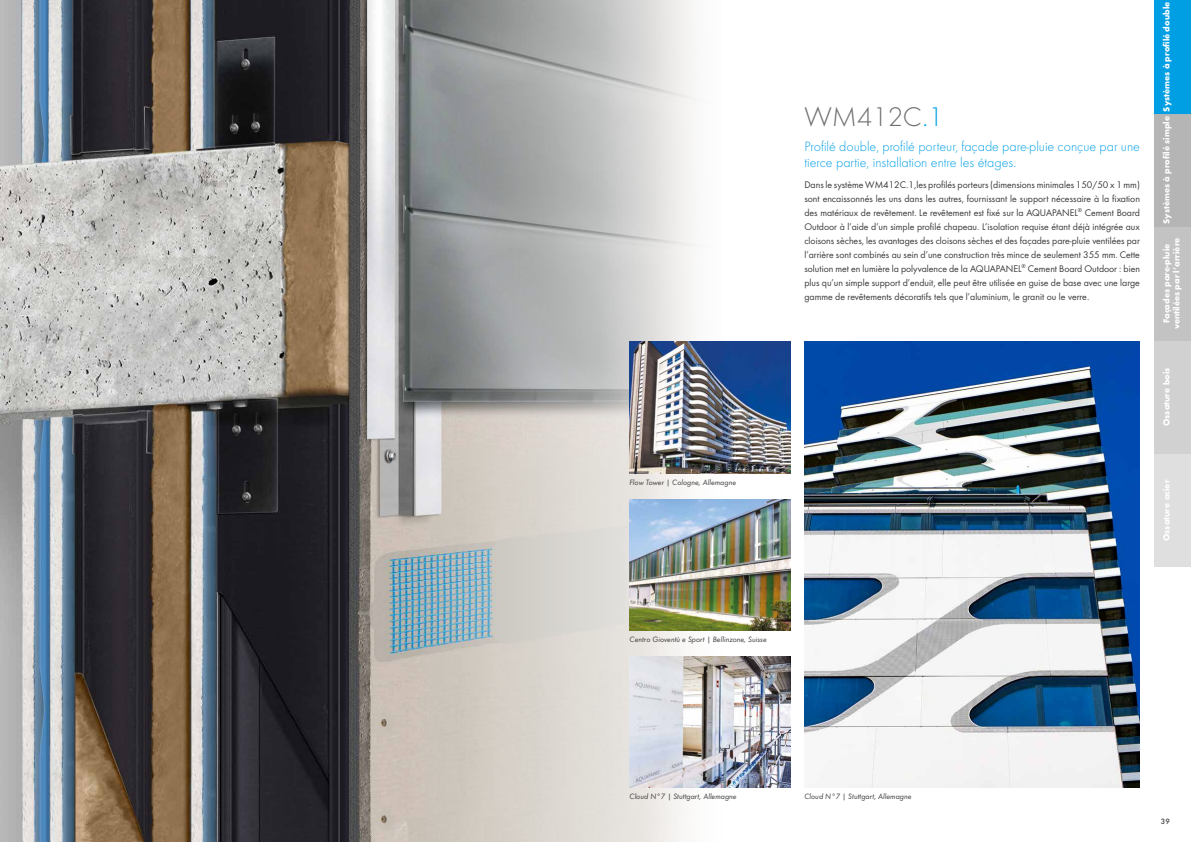
<style>
.page{position:relative;width:1191px;height:842px;background:#fff}
.page>*{position:absolute;margin:0;border:0;box-sizing:border-box;transform-origin:0 0}
.Heading{font:300 28px "Futura";color:#706f6f}
.Intro{font:300 14px/16px "Futura";color:#009fe3}
.Running_Text{font:10px/14px "Futura Boo";color:#3c3c3b;text-align:justify}
.Table_-_Headline{font:700 9px/10px "Futura";color:#fff;text-align:center}
.Intro-2{font:8px "Futura Boo Obl";color:#3c3c3b}
.t1{font:500 8px "Futura";color:#3c3c3b}
.s1{color:#009fe3}
</style>
<div class="page">
<img style="left:0;top:0;width:721px;height:842px">
<img style="left:804px;top:342px;width:336px;height:446px">
<img style="left:629px;top:342px;width:161px;height:131px">
<img style="left:629px;top:499px;width:161px;height:132px">
<img style="left:629px;top:656px;width:161px;height:132px">
<div style="left:1154px;top:454px;width:37px;height:113px;background:#dfdfdf"></div>
<div style="left:1154px;top:340px;width:37px;height:114px;background:#d1d1d1"></div>
<div style="left:1154px;top:227px;width:37px;height:113px;background:#c3c3c3"></div>
<div style="left:1154px;top:113px;width:37px;height:114px;background:#b6b5b5"></div>
<div style="left:1154px;top:0;width:37px;height:113px;background:#009fe3"></div>
<p class="Intro-2" style="left:629px;top:478px;width:108px">Flow Tower | Cologne, Allemagne</p>
<p class="Heading" style="left:804px;top:101px;width:141px">WM412C<span class="s1">.1</span></p>
<p class="Intro" style="left:804px;top:138px;width:337px">Profilé double, profilé porteur, façade pare-pluie conçue par une tierce partie, installation entre les étages.</p>
<p class="Running_Text" style="left:804px;top:177px;width:337px">Dans le système WM412C.1,les profilés porteurs (dimensions minimales 150/50 x 1 mm) sont encaissonnés les uns dans les autres, fournissant le support nécessaire à la fixation des matériaux de revêtement. Le revêtement est fixé sur la AQUAPANEL<sup>®</sup> Cement Board Outdoor à l’aide d’un simple profilé chapeau. L’isolation requise étant déjà intégrée aux cloisons sèches, les avantages des cloisons sèches et des façades pare-pluie ventilées par l’arrière sont combinés au sein d’une construction très mince de seulement 355 mm. Cette solution met en lumière la polyvalence de la AQUAPANEL<sup>®</sup> Cement Board Outdoor : bien plus qu’un simple support d’enduit, elle peut être utilisée en guise de base avec une large gamme de revêtements décoratifs tels que l’aluminium, le granit ou le verre.</p>
<p class="Table_-_Headline" style="left:1161px;top:111px;width:111px;rotate:-90deg">Systèmes à profilé double</p>
<p class="Table_-_Headline" style="left:1161px;top:224px;width:109px;rotate:-90deg">Systèmes à profilé simple</p>
<p class="Table_-_Headline" style="left:1161px;top:329px;width:93px;rotate:-90deg">Façades pare-pluie ventilées par l’arrière</p>
<p class="Table_-_Headline" style="left:1161px;top:426px;width:60px;rotate:-90deg">Ossature bois</p>
<p class="Table_-_Headline" style="left:1161px;top:541px;width:63px;rotate:-90deg">Ossature acier</p>
<p class="Intro-2" style="left:629px;top:635px;width:139px">Centro Gioventù e Sport | Bellinzone, Suisse</p>
<p class="Intro-2" style="left:629px;top:792px;width:109px">Cloud N°7 | Stuttgart, Allemagne</p>
<p class="Intro-2" style="left:804px;top:792px;width:109px">Cloud N°7 | Stuttgart, Allemagne</p>
<p class="t1" style="left:1161px;top:816px;width:11px">39</p>
</div>
